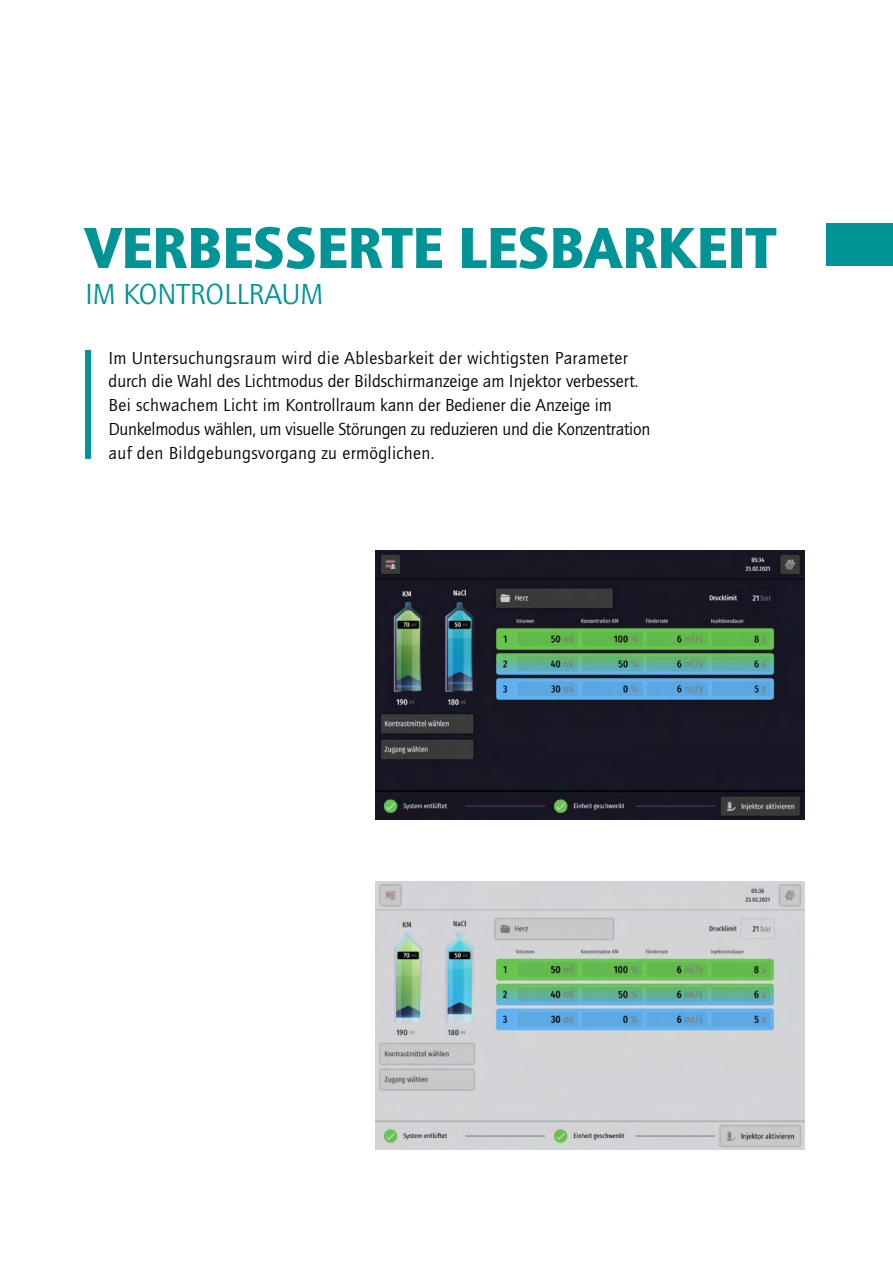
<style>
.page{position:relative;width:893px;height:1263px;background:#fff}
.page>*{position:absolute;margin:0;border:0;box-sizing:border-box;transform-origin:0 0}
.t1{font:900 60px "Quay Sans ITC Std";color:#009497}
.t2{font:30px "Quay Sans ITC Std";color:#009497}
.t3{font:18px/24px "Quay Sans ITC Std";color:#000}
</style>
<div class="page">
<img style="left:376px;top:881px;width:429px;height:268px">
<img style="left:376px;top:551px;width:429px;height:268px">
<div style="left:85px;top:350px;width:6px;height:109px;background:#009497"></div>
<div style="left:826px;top:223px;width:67px;height:43px;background:#009497"></div>
<h1 class="t1" style="left:85px;top:212px;width:692px">VERBESSERTE LESBARKEIT</h1>
<h2 class="t2" style="left:85px;top:278px;width:240px">IM KONTROLLRAUM</h2>
<p class="t3" style="left:108px;top:346px;width:543px">Im Untersuchungsraum wird die Ablesbarkeit der wichtigsten Parameter durch die Wahl des Lichtmodus der Bildschirmanzeige am Injektor verbessert.<br>Bei schwachem Licht im Kontrollraum kann der Bediener die Anzeige im Dunkelmodus wählen, um visuelle Störungen zu reduzieren und die Konzentration auf den Bildgebungsvorgang zu ermöglichen.</p>
</div>
